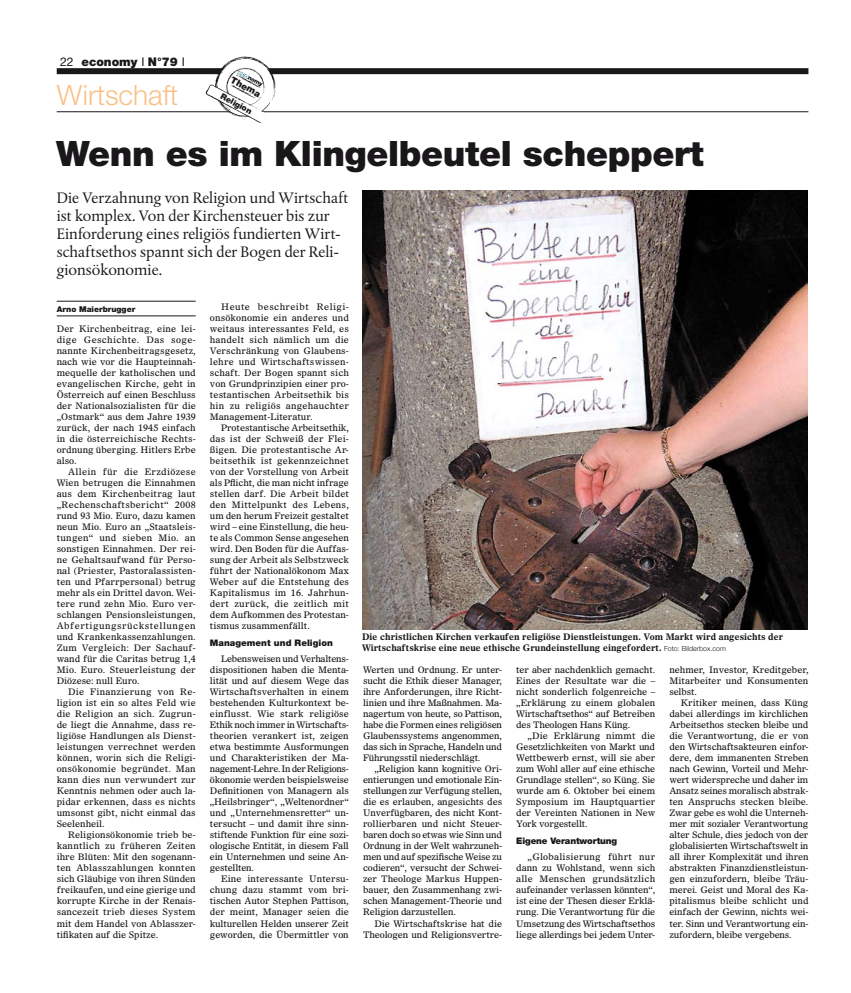
<style>
.page{position:relative;width:851px;height:993px;background:#fff}
.page>*{position:absolute;margin:0;border:0;box-sizing:border-box;transform-origin:0 0}
.t1{font:900 35px "Helvetica Neue LT";letter-spacing:-.01em;color:#1a171b}
.t2{font:300 28px "Helvetica Neue LT";color:#f9c188}
.t3{font:16px/18px "DTL Albertina ST";color:#1a171b}
.t4{font:900 12px "Helvetica Neue LT";color:#1a171b}
.t5{font:900 9.3px "Helvetica Neue LT";color:#1a171b}
.t6{font:9px/11px "Olympian LT";letter-spacing:-.005em;color:#1a171b;text-align:justify}
.t7{font:700 9px/11px "Olympian LT";color:#1a171b}
.t8{font:900 9px "Helvetica Neue LT";letter-spacing:.005em;color:#1a171b}
.t9{font:900 9px "Helvetica Neue LT";letter-spacing:-.015em;color:#1a171b}
.t10{font:900 8.2px "Helvetica Neue LT";color:#1a171b}
.t11{font:900 8px "Helvetica Neue LT";color:#1a171b}
.s1{font-weight:400}
.s2{font-family:"Helvetica Neue LT";font-weight:300;font-size:7px}
</style>
<div class="page">
<hr style="left:57px;top:301px;width:139px;height:1px;background:#1a171b">
<hr style="left:57px;top:315px;width:139px;height:1px;background:#1a171b">
<div style="left:57px;top:68px;width:751px;height:6px;background:#1a171b"></div>
<hr style="left:57px;top:111px;width:751px;height:1px;background:#1a171b">
<svg style="left:206px;top:56px;width:72px;height:67px"></svg>
<img style="left:362px;top:190px;width:445px;height:439px">
<h3 class="t4" style="left:60px;top:55px;width:126px"><span class="s1">22</span> economy <span class="s1">I</span> N°79 <span class="s1">I</span></h3>
<h2 class="t2" style="left:57px;top:77px;width:123px">Wirtschaft</h2>
<p class="t5" style="left:234px;top:74px;width:34px;rotate:28deg">Thema</p>
<p class="t10" style="left:223px;top:91px;width:36px;rotate:28deg">Religion</p>
<h1 class="t1" style="left:56px;top:132px;width:649px">Wenn es im Klingelbeutel scheppert</h1>
<h3 class="t3" style="left:57px;top:188px;width:293px">Die Verzahnung von Religion und Wirtschaft ist komplex. Von der Kirchensteuer bis zur Einforderung eines religiös fundierten Wirt&shy;schaftsethos spannt sich der Bogen der Reli&shy;gionsökonomie.</h3>
<p class="t11" style="left:57px;top:304px;width:80px">Arno Maierbrugger</p>
<p class="t6" style="left:57px;top:323px;width:140px">Der Kirchenbeitrag, eine lei&shy;dige Geschichte. Das soge&shy;nannte Kirchenbeitragsgesetz, nach wie vor die Haupteinnah&shy;mequelle der katholischen und evangelischen Kirche, geht in Österreich auf einen Beschluss der Nationalsozialisten für die „Ostmark“ aus dem Jahre 1939 zurück, der nach 1945 einfach in die österreichische Rechts&shy;ordnung überging. Hitlers Erbe also.</p>
<p class="t6" style="left:57px;top:466px;width:140px;text-indent:11px">Allein für die Erzdiözese Wien betrugen die Einnahmen aus dem Kirchenbeitrag laut „Rechenschaftsbericht“ 2008 rund 93 Mio. Euro, dazu kamen neun Mio. Euro an „Staatsleis&shy;tungen“ und sieben Mio. an sonstigen Einnahmen. Der rei&shy;ne Gehaltsaufwand für Perso&shy;nal (Priester, Pastoralassisten&shy;ten und Pfarrpersonal) betrug mehr als ein Drittel davon. Wei&shy;tere rund zehn Mio. Euro ver&shy;schlangen Pensionsleistungen, Abfertigungsrückstellungen und Krankenkassenzahlungen.<br>Zum Vergleich: Der Sachauf&shy;wand für die Caritas betrug 1,4<br>Mio. Euro. Steuerleistung der Diözese: null Euro.</p>
<p class="t6" style="left:57px;top:686px;width:140px;text-indent:11px">Die Finanzierung von Re&shy;ligion ist ein so altes Feld wie die Religion an sich. Zugrun&shy;de liegt die Annahme, dass re&shy;ligiöse Handlungen als Dienst&shy;leistungen verrechnet werden können, worin sich die Religi&shy;onsökonomie begründet. Man kann dies nun verwundert zur Kenntnis nehmen oder auch la&shy;pidar erkennen, dass es nichts umsonst gibt, nicht einmal das Seelenheil.</p>
<p class="t6" style="left:57px;top:829px;width:140px;text-indent:11px">Religionsökonomie trieb be&shy;kanntlich zu früheren Zeiten ihre Blüten: Mit den sogenann&shy;ten Ablasszahlungen konnten sich Gläubige von ihren Sünden freikaufen, und eine gierige und korrupte Kirche in der Renais&shy;sancezeit trieb dieses System mit dem Handel von Ablasszer&shy;tifikaten auf die Spitze.</p>
<p class="t6" style="left:210px;top:301px;width:140px;text-indent:11px">Heute beschreibt Religi&shy;onsökonomie ein anderes und weitaus interessantes Feld, es handelt sich nämlich um die Verschränkung von Glaubens&shy;lehre und Wirtschaftswissen&shy;schaft. Der Bogen spannt sich von Grundprinzipien einer pro&shy;testantischen Arbeitsethik bis hin zu religiös angehauchter Management-Literatur.</p>
<p class="t6" style="left:210px;top:422px;width:140px;text-indent:11px">Protestantische Arbeits-ethik, das ist der Schweiß der Flei&shy;ßigen. Die protestantische Ar&shy;beitsethik ist gekennzeichnet von der Vorstellung von Arbeit als Pflicht, die man nicht infrage stellen darf. Die Arbeit bildet den Mittelpunkt des Lebens, um den herum Freizeit gestaltet wird – eine Einstellung, die heu&shy;te als Common Sense angesehen wird. Den Boden für die Auffas&shy;sung der Arbeit als Selbstzweck führt der Nationalökonom Max Weber auf die Entstehung des Kapitalismus im 16. Jahrhun&shy;dert zurück, die zeitlich mit dem Aufkommen des Protestan&shy;tismus zusammenfällt.</p>
<p class="t8" style="left:210px;top:637px;width:125px">Management und Religion</p>
<p class="t6" style="left:210px;top:653px;width:140px;text-indent:11px">Lebensweisen und Verhaltens&shy;dispositionen haben die Menta&shy;lität und auf diesem Wege das Wirtschaftsverhalten in einem bestehenden Kulturkontext be&shy;einflusst. Wie stark religiöse Ethik noch immer in Wirtschafts&shy;theorien verankert ist, zeigen etwa bestimmte Ausformungen und Charakteristiken der Ma&shy;nagement-Lehre. In der Religions&shy;ökonomie werden beispielsweise Definitionen von Managern als „Heilsbringer“, „Weltenordner“ und „Unternehmensretter“ un&shy;tersucht – und damit ihre sinn&shy;stiftende Funktion für eine sozi&shy;ologische Entität, in diesem Fall ein Unternehmen und seine An&shy;gestellten.</p>
<p class="t6" style="left:210px;top:873px;width:140px;text-indent:11px">Eine interessante Untersu&shy;chung dazu stammt vom bri&shy;tischen Autor Stephen Pattison, der meint, Manager seien die kulturellen Helden unserer Zeit geworden, die Übermittler von</p>
<p class="t7" style="left:362px;top:631px;width:422px">Die christlichen Kirchen verkaufen religiöse Dienstleistungen. Vom Markt wird angesichts der<br>Wirtschaftskrise eine neue ethische Grundeinstellung eingefordert. <span class="s2">Foto: Bilderbox.com</span></p>
<p class="t6" style="left:363px;top:664px;width:140px">Werten und Ordnung. Er unter&shy;sucht die Ethik dieser Manager, ihre Anforderungen, ihre Richt&shy;linien und ihre Maßnahmen. Ma&shy;nagertum von heute, so Pattison, habe die Formen eines religiösen Glaubenssystems angenommen, das sich in Sprache, Handeln und Führungsstil niederschlägt.</p>
<p class="t6" style="left:363px;top:763px;width:140px;text-indent:11px">„Religion kann kognitive Ori&shy;entierungen und emotionale Ein&shy;stellungen zur Verfügung stellen, die es erlauben, angesichts des Unverfügbaren, des nicht Kont&shy;rollierbaren und nicht Steuer&shy;baren doch so etwas wie Sinn und Ordnung in der Welt wahrzuneh&shy;men und auf spezifische Weise zu codieren“, versucht der Schwei&shy;zer Theologe Markus Huppen&shy;bauer, den Zusammenhang zwi&shy;schen Management-Theorie und Religion darzustellen.</p>
<p class="t6" style="left:363px;top:917px;width:140px;text-align:right">Die Wirtschaftskrise hat die<br>Theologen und Religionsvertre-</p>
<p class="t6" style="left:516px;top:664px;width:140px">ter aber nachdenklich gemacht.<br>Eines der Resultate war die – nicht sonderlich folgenreiche – „Erklärung zu einem globalen Wirtschaftsethos“ auf Betreiben des Theologen Hans Küng.</p>
<p class="t6" style="left:516px;top:730px;width:140px;text-indent:11px">„Die Erklärung nimmt die Gesetzlichkeiten von Markt und Wettbewerb ernst, will sie aber zum Wohl aller auf eine ethische Grundlage stellen“, so Küng. Sie wurde am 6. Oktober bei einem Symposium im Hauptquartier der Vereinten Nationen in New York vorgestellt.</p>
<p class="t9" style="left:516px;top:835px;width:102px">Eigene Verantwortung</p>
<p class="t6" style="left:516px;top:851px;width:140px;text-indent:11px">„Globalisierung führt nur dann zu Wohlstand, wenn sich alle Menschen grundsätzlich aufeinander verlassen könnten“, ist eine der Thesen dieser Erklä&shy;rung. Die Verantwortung für die Umsetzung des Wirtschaftsethos liege allerdings bei jedem Unter-</p>
<p class="t6" style="left:669px;top:664px;width:140px">nehmer, Investor, Kreditgeber, Mitarbeiter und Konsumenten selbst.</p>
<p class="t6" style="left:669px;top:697px;width:140px;text-indent:11px">Kritiker meinen, dass Küng dabei allerdings im kirchlichen Arbeitsethos stecken bleibe und die Verantwortung, die er von den Wirtschaftsakteuren einfor&shy;dere, dem immanenten Streben nach Gewinn, Vorteil und Mehr&shy;wert widerspreche und daher im Ansatz seines moralisch abstrak&shy;ten Anspruchs stecken bleibe.<br>Zwar gebe es wohl die Unterneh&shy;mer mit sozialer Verantwortung alter Schule, dies jedoch von der globalisierten Wirtschaftswelt in all ihrer Komplexität und ihren abstrakten Finanzdienstleistun&shy;gen einzufordern, bleibe Träu&shy;merei. Geist und Moral des Ka&shy;pitalismus bleibe schlicht und einfach der Gewinn, nichts wei&shy;ter. Sinn und Verantwortung ein&shy;zufordern, bleibe vergebens.</p>
</div>
